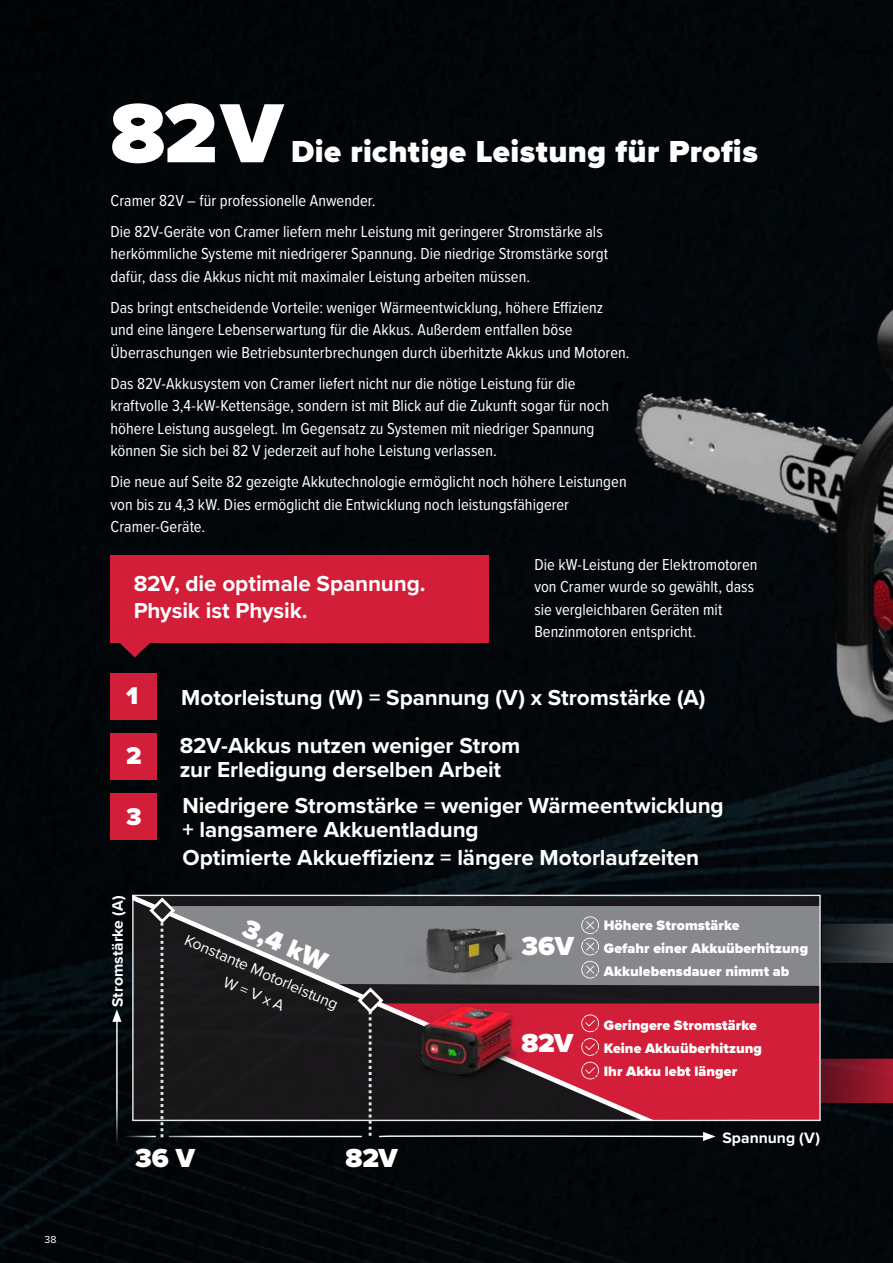
<style>
.page{position:relative;width:893px;height:1263px;background:#02070a}
.page>*{position:absolute;margin:0;border:0;box-sizing:border-box;transform-origin:0 0}
.Produktbezeichnung_2{font:900 87px "Proxima Nova";color:#fff}
.H1_24pt{font:900 31.5px "Proxima Nova";letter-spacing:.015em;color:#fff}
.H1_24pt-2{font:900 27px "Proxima Nova";letter-spacing:-.01em;color:#fff}
.H1_24pt-3{font:900 25.05px "Proxima Nova";color:#fff}
.H1_24pt-4{font:700 22.5px/24px "Proxima Nova";letter-spacing:-.005em;color:#fff}
.Introtext{font:16.5px/22.5px "Proxima Nova Cond";color:#fff}
.H1_24pt-5{font:16.5px/22.5px "Proxima Nova Cond";color:#fff}
.Copy_12pt{font:15.75px/22.8px "Proxima Nova";color:#fff;text-align:center}
.Copy_12pt-2{font:700 15.6px "Proxima Nova";color:#fff}
.H1_24pt-6{font:900 14.25px/22.8px "Proxima Nova";letter-spacing:.005em;color:#fff}
.t1{font:10.5px "Proxima Nova";color:#fff}
</style>
<div class="page">
<img style="left:500px;top:201px;width:393px;height:669px">
<svg style="left:822px;top:910px;width:71px;height:66px;background:#1e2428"></svg>
<svg style="left:821px;top:1043px;width:72px;height:75px;background:#4f101c"></svg>
<div style="left:132px;top:897px;width:687px;height:222px;background:#191719"></div>
<div style="left:716px;top:1003px;width:103px;height:116px;background:#d21e38"></div>
<div style="left:654px;top:906px;width:165px;height:80px;background:#86888b"></div>
<hr style="left:116px;top:1020px;width:2px;height:125px;background:#fff">
<svg style="left:112px;top:1009px;width:9px;height:13px"></svg>
<hr style="left:119px;top:1136px;width:37px;height:1px;background:#fff">
<div style="left:111px;top:555px;width:378px;height:88px;background:#d21e38"></div>
<svg style="left:113px;top:643px;width:45px;height:14px"></svg>
<hr style="left:169px;top:1136px;width:193px;height:1px;background:#fff">
<svg style="left:132px;top:895px;width:522px;height:225px"></svg>
<svg style="left:355px;top:985px;width:361px;height:156px"></svg>
<svg style="left:147px;top:895px;width:30px;height:242px"></svg>
<div style="left:111px;top:673px;width:46px;height:46px;background:#d21e38"></div>
<div style="left:111px;top:733px;width:46px;height:46px;background:#d21e38"></div>
<div style="left:111px;top:793px;width:46px;height:47px;background:#d21e38"></div>
<img style="left:398px;top:915px;width:141px;height:72px">
<img style="left:396px;top:995px;width:131px;height:101px">
<p class="t1" style="left:45px;top:1231px;width:13px">38</p>
<p class="Produktbezeichnung_2" style="left:111px;top:68px;width:174px">82V</p>
<p class="Introtext" style="left:111px;top:188px;width:267px">Cramer 82V – für professionelle Anwender.</p>
<p class="Introtext" style="left:111px;top:219px;width:499px">Die 82V-Geräte von Cramer liefern mehr Leistung mit geringerer Stromstärke als herkömmliche Systeme mit niedrigerer Spannung. Die niedrige Stromstärke sorgt dafür, dass die Akkus nicht mit maximaler Leistung arbeiten müssen.</p>
<p class="Introtext" style="left:111px;top:295px;width:520px">Das bringt entscheidende Vorteile: weniger Wärmeentwicklung, höhere Effizienz und eine längere Lebenserwartung für die Akkus. Außerdem entfallen böse<br>Überraschungen wie Betriebsunterbrechungen durch überhitzte Akkus und Motoren.</p>
<p class="Introtext" style="left:111px;top:371px;width:500px">Das 82V-Akkusystem von Cramer liefert nicht nur die nötige Leistung für die kraftvolle 3,4-kW-Kettensäge, sondern ist mit Blick auf die Zukunft sogar für noch höhere Leistung ausgelegt. Im Gegensatz zu Systemen mit niedriger Spannung können Sie sich bei 82 V jederzeit auf hohe Leistung verlassen.</p>
<p class="Introtext" style="left:111px;top:470px;width:518px">Die neue auf Seite 82 gezeigte Akkutechnologie ermöglicht noch höhere Leistungen von bis zu 4,3 kW. Dies ermöglicht die Entwicklung noch leistungsfähigerer<br>Cramer-Geräte.</p>
<p class="H1_24pt" style="left:291px;top:128px;width:468px">Die richtige Leistung für Profis</p>
<p class="H1_24pt-4" style="left:134px;top:569px;width:293px;line-height:27px">82V, die optimale Spannung.<br>Physik ist Physik.</p>
<p class="H1_24pt-5" style="left:534px;top:552px;width:225px">Die kW-Leistung der Elektromotoren von Cramer wurde so gewählt, dass sie vergleichbaren Geräten mit<br>Benzinmotoren entspricht.</p>
<p class="H1_24pt-3" style="left:126px;top:677px;width:14px">1</p>
<p class="H1_24pt-4" style="left:181px;top:685px;width:526px">Motorleistung (W) = Spannung (V) x Stromstärke (A)</p>
<p class="H1_24pt-4" style="left:180px;top:732px;width:342px">82V-Akkus nutzen weniger Strom zur Erledigung derselben Arbeit</p>
<p class="H1_24pt-3" style="left:126px;top:737px;width:17px">2</p>
<p class="H1_24pt-3" style="left:126px;top:797px;width:17px">3</p>
<p class="Copy_12pt-2" style="left:106px;top:1007px;width:113px;rotate:-90deg">Stromstärke (A)</p>
<p class="H1_24pt-4" style="left:182px;top:793px;width:543px">Niedrigere Stromstärke = weniger Wärmeentwicklung + langsamere Akkuentladung</p>
<p class="H1_24pt-4" style="left:182px;top:845px;width:518px">Optimierte Akkueffizienz = längere Motorlaufzeiten</p>
<p class="H1_24pt-2" style="left:252px;top:909px;width:91px;rotate:23deg">3,4 kW</p>
<p class="Copy_12pt" style="left:190px;top:928px;width:167px;rotate:23deg">Konstante Motorleistung<br>W = V x A</p>
<p class="H1_24pt-2" style="left:521px;top:926px;width:54px">36V</p>
<p class="H1_24pt-2" style="left:521px;top:1022px;width:54px">82V</p>
<p class="H1_24pt-6" style="left:604px;top:914px;width:137px">Höhere Stromstärke</p>
<p class="H1_24pt-6" style="left:604px;top:937px;width:206px">Gefahr einer Akkuüberhitzung</p>
<p class="H1_24pt-6" style="left:604px;top:959px;width:187px">Akkulebensdauer nimmt ab</p>
<p class="H1_24pt-6" style="left:604px;top:1014px;width:155px">Geringere Stromstärke</p>
<p class="H1_24pt-6" style="left:604px;top:1037px;width:160px">Keine Akkuüberhitzung<br>Ihr Akku lebt länger</p>
<p class="Copy_12pt-2" style="left:722px;top:1126px;width:99px">Spannung (V)</p>
<p class="H1_24pt-2" style="left:135px;top:1138px;width:61px">36 V</p>
<p class="H1_24pt-2" style="left:346px;top:1138px;width:54px">82V</p>
</div>
